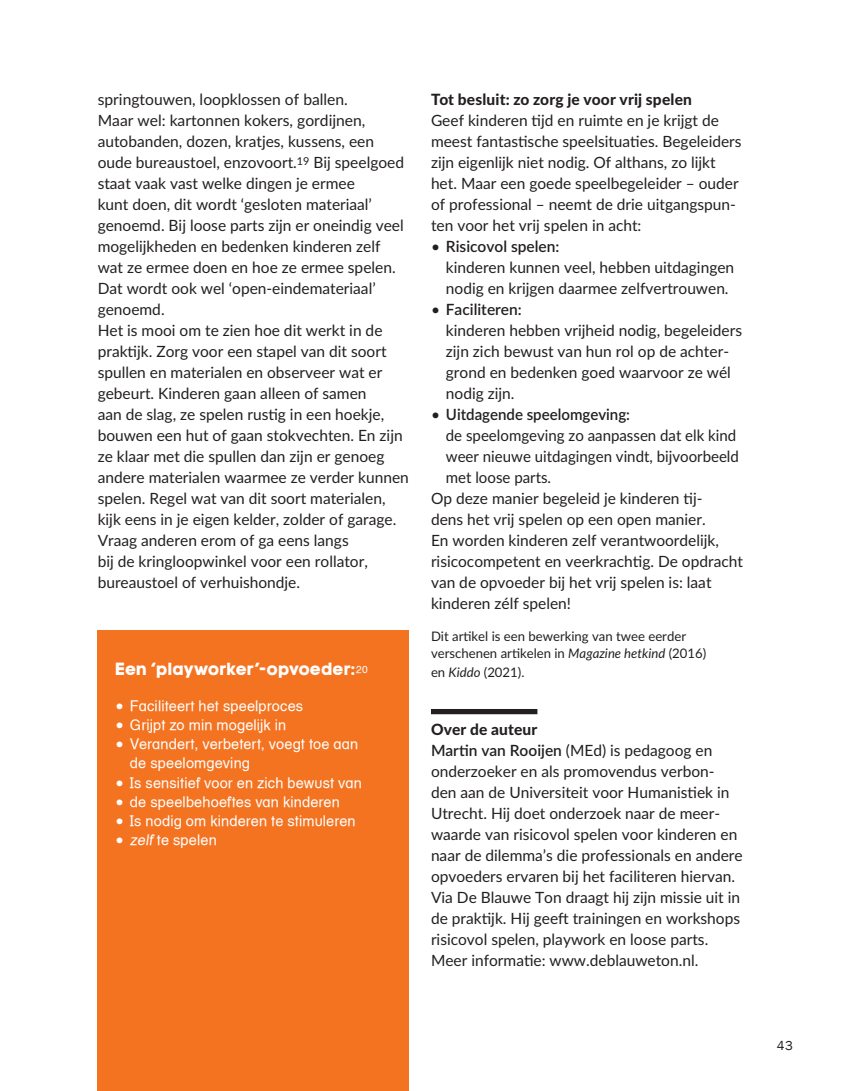
<style>
.page{position:relative;width:844px;height:1091px;background:#fff}
.page>*{position:absolute;margin:0;border:0;box-sizing:border-box;transform-origin:0 0}
.t1{font:17.5px "Code Pro Bold LC";letter-spacing:.005em;color:#fff}
.t2{font:15.58px/21px "Lato Latin";color:#231f20}
.t3{font:800 15.58px "Lato Latin";letter-spacing:.015em;color:#231f20}
.t4{font:600 15.58px "Lato Latin";color:#231f20}
.t5{font:14.53px/19.2px "Helvetica Textbook LT";letter-spacing:.01em;color:#fff}
.t6{font:13.3px "Franklin Gothic";color:#231f20}
.t7{font:13.12px/17.5px "Lato Latin";color:#231f20}
.s1{font-weight:600}
.s2{font-weight:400}
.s3{font-style:italic}
.s4{font-family:"Lato Latin";font-size:15.58px}
.s5{font-weight:800}
</style>
<div class="page">
<div style="left:431px;top:709px;width:106px;height:5px;background:#231f20"></div>
<div style="left:98px;top:630px;width:310px;height:460px;background:#f47321"></div>
<p class="t2" style="left:98px;top:89px;width:312px">springtouwen, loopklossen of ballen.<br>Maar wel: kartonnen kokers, gordijnen, autobanden, dozen, kratjes, kussens, een oude bureaustoel, enzovoort.<sup>19</sup> Bij speelgoed staat vaak vast welke dingen je ermee<br>kunt doen, dit wordt ‘gesloten materiaal’ genoemd. Bij loose parts zijn er oneindig veel mogelijkheden en bedenken kinderen zelf wat ze ermee doen en hoe ze ermee spelen.<br>Dat wordt ook wel ‘open-eindemateriaal’ genoemd.<br>Het is mooi om te zien hoe dit werkt in de praktijk. Zorg voor een stapel van dit soort spullen en materialen en observeer wat er gebeurt. Kinderen gaan alleen of samen<br>aan de slag, ze spelen rustig in een hoekje, bouwen een hut of gaan stokvechten. En zijn ze klaar met die spullen dan zijn er genoeg andere materialen waarmee ze verder kunnen spelen. Regel wat van dit soort materialen, kijk eens in je eigen kelder, zolder of garage.<br>Vraag anderen erom of ga eens langs<br>bij de kringloopwinkel voor een rollator, bureaustoel of verhuishondje.</p>
<p class="t3" style="left:431px;top:90px;width:262px">Tot besluit: zo zorg je voor vrij spelen</p>
<p class="t2" style="left:431px;top:110px;width:312px">Geef kinderen tijd en ruimte en je krijgt de meest fantastische speelsituaties. Begeleiders zijn eigenlijk niet nodig. Of althans, zo lijkt het. Maar een goede speelbegeleider – ouder of professional – neemt de drie uitgangspun&shy;ten voor het vrij spelen in acht:</p>
<p class="t2" style="left:445px;top:236px;width:290px;text-indent:-15px">• <span class="s1">Risicovol spelen:<br></span>kinderen kunnen veel, hebben uitdagingen nodig en krijgen daarmee zelfvertrouwen.</p>
<p class="t2" style="left:445px;top:299px;width:297px;text-indent:-15px">• <span class="s1">Faciliteren:<br></span>kinderen hebben vrijheid nodig, begeleiders zijn zich bewust van hun rol op de achter&shy;grond en bedenken goed waarvoor ze wél nodig zijn.</p>
<p class="t4" style="left:431px;top:405px;width:200px"><span class="s2">•</span> Uitdagende speelomgeving:</p>
<p class="t2" style="left:445px;top:425px;width:292px">de speelomgeving zo aanpassen dat elk kind</p>
<p class="t2" style="left:445px;top:446px;width:294px">weer nieuwe uitdagingen vindt, bijvoorbeeld</p>
<p class="t2" style="left:445px;top:467px;width:107px">met loose parts.</p>
<p class="t2" style="left:431px;top:488px;width:273px">Op deze manier begeleid je kinderen tij-</p>
<p class="t2" style="left:431px;top:509px;width:276px">dens het vrij spelen op een open manier.</p>
<p class="t2" style="left:431px;top:530px;width:289px">En worden kinderen zelf verantwoordelijk,</p>
<p class="t2" style="left:431px;top:551px;width:313px">risicocompetent en veerkrachtig. De opdracht</p>
<p class="t2" style="left:431px;top:572px;width:282px">van de opvoeder bij het vrij spelen is: laat</p>
<p class="t2" style="left:431px;top:593px;width:141px">kinderen zélf spelen!</p>
<p class="t7" style="left:431px;top:627px;width:276px">Dit artikel is een bewerking van twee eerder verschenen artikelen in <span class="s3">Magazine hetkind</span> (2016)</p>
<p class="t7" style="left:431px;top:664px;width:95px">en <span class="s3">Kiddo</span> (2021).</p>
<p class="t1" style="left:115px;top:658px;width:254px">Een ‘playworker’-opvoeder:<sup>20</sup></p>
<p class="t5" style="left:115px;top:695px;width:189px"><span class="s4">•</span> Faciliteert het speelproces</p>
<p class="t5" style="left:115px;top:715px;width:173px"><span class="s4">•</span> Grijpt zo min mogelijk in</p>
<p class="t5" style="left:130px;top:734px;width:230px;text-indent:-15px"><span class="s4">•</span> Verandert, verbetert, voegt toe aan de speelomgeving</p>
<p class="t5" style="left:115px;top:772px;width:248px"><span class="s4">•</span> Is sensitief voor en zich bewust van</p>
<p class="t5" style="left:115px;top:792px;width:226px"><span class="s4">•</span> de speelbehoeftes van kinderen</p>
<p class="t5" style="left:115px;top:811px;width:242px"><span class="s4">•</span> Is nodig om kinderen te stimuleren</p>
<p class="t5" style="left:115px;top:830px;width:103px"><span class="s4">•</span> zelf te spelen</p>
<p class="t2" style="left:431px;top:719px;width:313px"><span class="s5">Over de auteur<br></span><span class="s1">Martin van Rooijen</span> (MEd) is pedagoog en onderzoeker en als promovendus verbon&shy;den aan de Universiteit voor Humanistiek in Utrecht. Hij doet onderzoek naar de meer&shy;waarde van risicovol spelen voor kinderen en naar de dilemma’s die professionals en andere opvoeders ervaren bij het faciliteren hiervan.<br>Via De Blauwe Ton draagt hij zijn missie uit in de praktijk. Hij geeft trainingen en workshops risicovol spelen, playwork en loose parts.<br>Meer informatie: www.deblauweton.nl.</p>
<p class="t6" style="left:776px;top:1037px;width:17px">43</p>
</div>
